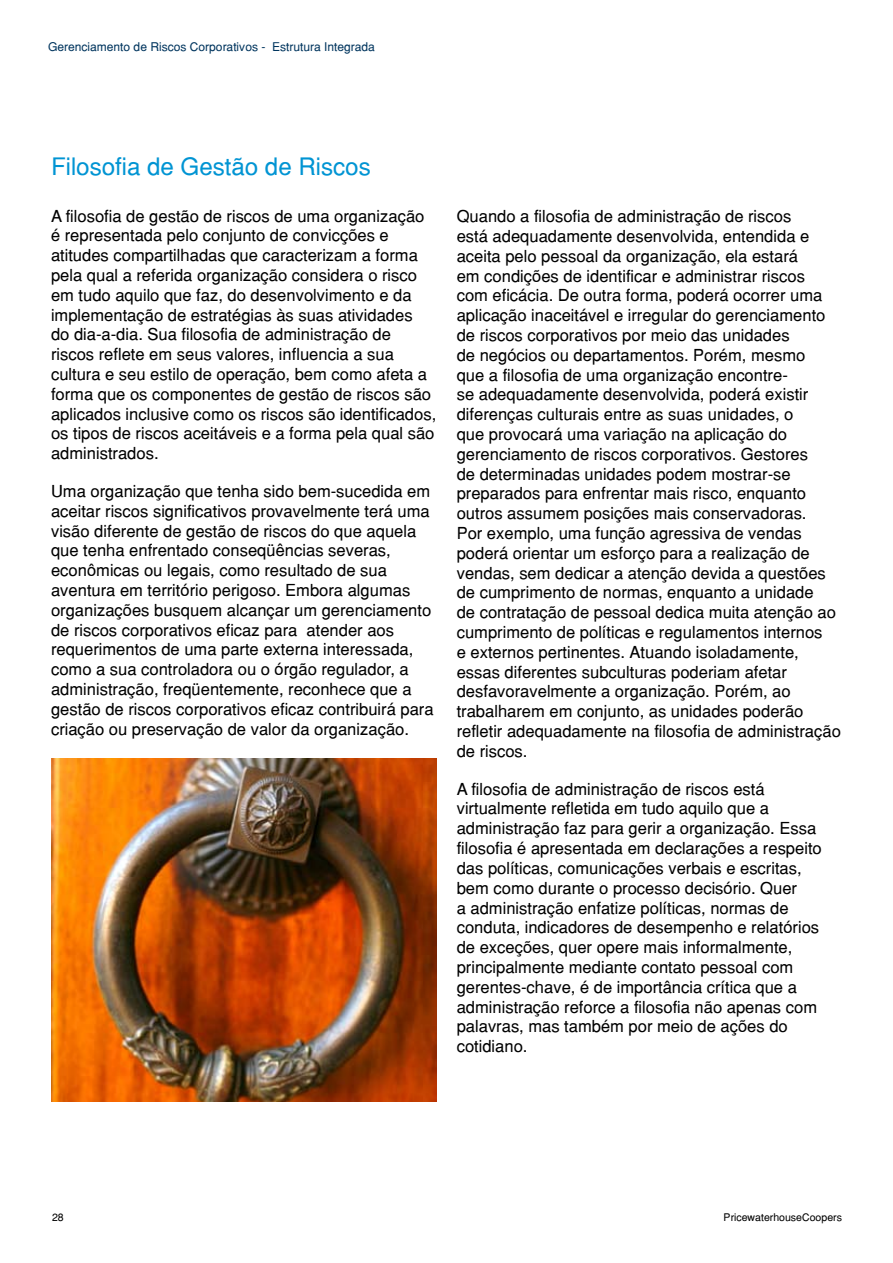
<style>
.page{position:relative;width:893px;height:1263px;background:#fff}
.page>*{position:absolute;margin:0;border:0;box-sizing:border-box;transform-origin:0 0}
.t1{font:24px "Helvetica";color:#0094d3}
.t2{font:16.5px/19.8px "Helvetica";color:#000}
.t3{font:12px "Helvetica";color:#00355e}
.t4{font:10.5px "Helvetica";color:#000}
</style>
<div class="page">
<img style="left:51px;top:758px;width:385px;height:343px">
<p class="t3" style="left:48px;top:39px;width:328px">Gerenciamento de Riscos Corporativos - Estrutura Integrada</p>
<h1 class="t1" style="left:51px;top:152px;width:321px">Filosofia de Gestão de Riscos</h1>
<p class="t2" style="left:51px;top:206px;width:387px">A filosofia de gestão de riscos de uma organização é representada pelo conjunto de convicções e atitudes compartilhadas que caracterizam a forma pela qual a referida organização considera o risco em tudo aquilo que faz, do desenvolvimento e da implementação de estratégias às suas atividades<br>do dia-a-dia. Sua filosofia de administração de riscos reflete em seus valores, influencia a sua cultura e seu estilo de operação, bem como afeta a forma que os componentes de gestão de riscos são aplicados inclusive como os riscos são identificados, os tipos de riscos aceitáveis e a forma pela qual são administrados.</p>
<p class="t2" style="left:51px;top:481px;width:384px">Uma organização que tenha sido bem-sucedida em aceitar riscos significativos provavelmente terá uma visão diferente de gestão de riscos do que aquela que tenha enfrentado conseqüências severas, econômicas ou legais, como resultado de sua aventura em território perigoso. Embora algumas organizações busquem alcançar um gerenciamento de riscos corporativos eficaz para atender aos requerimentos de uma parte externa interessada, como a sua controladora ou o órgão regulador, a administração, freqüentemente, reconhece que a gestão de riscos corporativos eficaz contribuirá para criação ou preservação de valor da organização.</p>
<p class="t2" style="left:457px;top:206px;width:386px">Quando a filosofia de administração de riscos<br>está adequadamente desenvolvida, entendida e aceita pelo pessoal da organização, ela estará<br>em condições de identificar e administrar riscos<br>com eficácia. De outra forma, poderá ocorrer uma aplicação inaceitável e irregular do gerenciamento de riscos corporativos por meio das unidades<br>de negócios ou departamentos. Porém, mesmo<br>que a filosofia de uma organização encontre-<br>se adequadamente desenvolvida, poderá existir diferenças culturais entre as suas unidades, o<br>que provocará uma variação na aplicação do gerenciamento de riscos corporativos. Gestores<br>de determinadas unidades podem mostrar-se preparados para enfrentar mais risco, enquanto outros assumem posições mais conservadoras.<br>Por exemplo, uma função agressiva de vendas poderá orientar um esforço para a realização de vendas, sem dedicar a atenção devida a questões de cumprimento de normas, enquanto a unidade<br>de contratação de pessoal dedica muita atenção ao cumprimento de políticas e regulamentos internos<br>e externos pertinentes. Atuando isoladamente, essas diferentes subculturas poderiam afetar desfavoravelmente a organização. Porém, ao trabalharem em conjunto, as unidades poderão refletir adequadamente na filosofia de administração de riscos.</p>
<p class="t2" style="left:457px;top:779px;width:367px">A filosofia de administração de riscos está virtualmente refletida em tudo aquilo que a administração faz para gerir a organização. Essa filosofia é apresentada em declarações a respeito das políticas, comunicações verbais e escritas, bem como durante o processo decisório. Quer<br>a administração enfatize políticas, normas de conduta, indicadores de desempenho e relatórios de exceções, quer opere mais informalmente, principalmente mediante contato pessoal com gerentes-chave, é de importância crítica que a administração reforce a filosofia não apenas com palavras, mas também por meio de ações do cotidiano.</p>
<p class="t4" style="left:52px;top:1211px;width:13px">28</p>
<p class="t4" style="left:724px;top:1211px;width:120px">PricewaterhouseCoopers</p>
</div>
